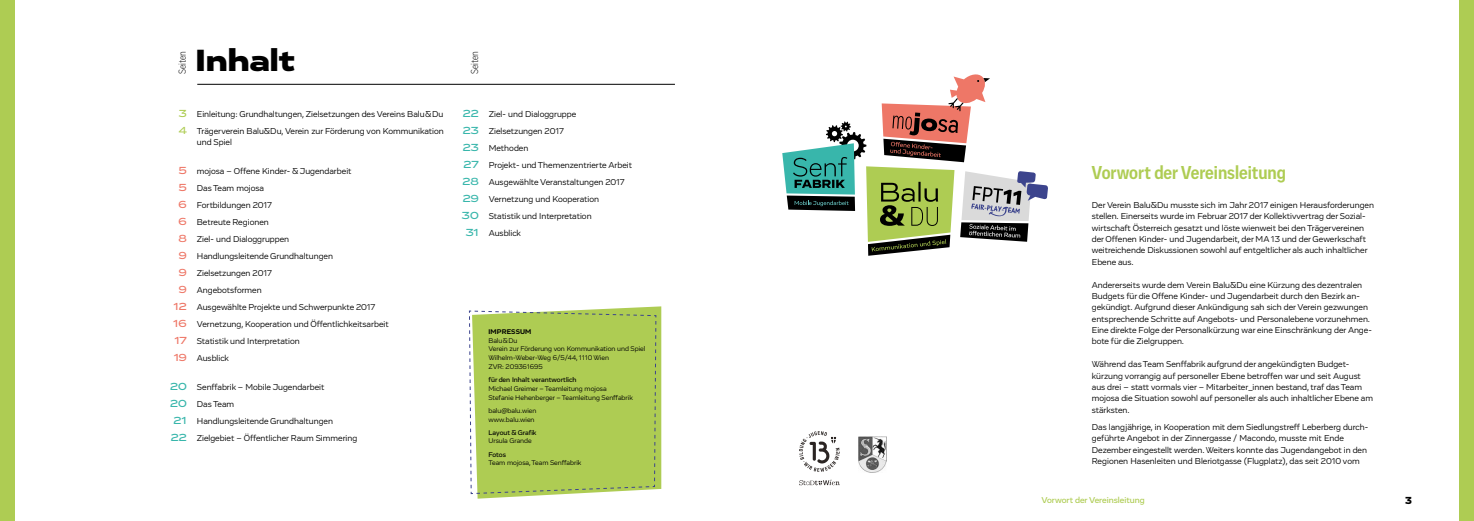
<style>
.page{position:relative;width:1474px;height:521px;background:#fff}
.page>*{position:absolute;margin:0;border:0;box-sizing:border-box;transform-origin:0 0}
.t1{font:900 31.5px "Vito Wide";color:#000}
.t2{font:700 19.25px "Vito Condensed";color:#aecc53}
.t3{font:300 10.5px "Vito Condensed";color:#000}
.t4{font:900 10.5px "Vito";color:#000}
.t5{font:8.75px/11.4px "Vito";color:#000}
.t6{font:500 8.75px "Vito";color:#aecc53}
.t7{font:7px/8.8px "Vito";color:#000}
.t8{font:500 7px "Vito";color:#000}
.t9{font:700 7px "Vito";letter-spacing:.015em;color:#000}
.s1{font-family:"Vito Wide";font-weight:500;font-size:10.5px;color:#aecc53}
.s2{font-family:"Vito Wide";font-weight:500;font-size:10.5px;color:#ee7767}
.s3{font-family:"Vito Wide";font-weight:500;font-size:10.5px;color:#38b6ab}
</style>
<div class="page">
<div style="left:1458px;top:0;width:15px;height:521px;background:#aecc53"></div>
<img style="left:859px;top:436px;width:27px;height:36px">
<svg style="left:799px;top:431px;width:40px;height:41px"></svg>
<svg style="left:799px;top:480px;width:40px;height:5px"></svg>
<svg style="left:477px;top:306px;width:184px;height:193px"></svg>
<svg style="left:468px;top:310px;width:188px;height:184px;background:#b1ce5d"></svg>
<hr style="left:197px;top:84px;width:478px;height:1px;background:#000">
<div style="left:0;top:0;width:15px;height:521px;background:#aecc53"></div>
<svg style="left:782px;top:74px;width:266px;height:182px"></svg>
<h1 class="t1" style="left:195px;top:40px;width:101px">Inhalt</h1>
<p class="t5" style="left:179px;top:105px;width:266px;line-height:17.1px"><span class="s1">3</span> Einleitung: Grundhaltungen, Zielsetzungen des Vereins Balu&amp;Du<br><span class="s1">4</span> Trägerverein Balu&amp;Du, Verein zur Förderung von Kommunikation</p>
<p class="t5" style="left:197px;top:137px;width:37px">und Spiel</p>
<p class="t5" style="left:179px;top:165px;width:174px"><span class="s2">5</span> mojosa – Offene Kinder- &amp; Jugendarbeit</p>
<p class="t5" style="left:179px;top:182px;width:87px"><span class="s2">5</span> Das Team mojosa</p>
<p class="t5" style="left:178px;top:199px;width:95px"><span class="s2">6</span> Fortbildungen 2017</p>
<p class="t5" style="left:178px;top:216px;width:92px"><span class="s2">6</span> Betreute Regionen</p>
<p class="t5" style="left:178px;top:233px;width:112px"><span class="s2">8</span> Ziel- und Dialoggruppen</p>
<p class="t5" style="left:179px;top:250px;width:156px"><span class="s2">9</span> Handlungsleitende Grundhaltungen</p>
<p class="t5" style="left:179px;top:267px;width:94px"><span class="s2">9</span> Zielsetzungen 2017</p>
<p class="t5" style="left:179px;top:285px;width:84px"><span class="s2">9</span> Angebotsformen</p>
<p class="t5" style="left:174px;top:302px;width:203px"><span class="s2">12</span> Ausgewählte Projekte und Schwerpunkte 2017</p>
<p class="t5" style="left:173px;top:319px;width:217px"><span class="s2">16</span> Vernetzung, Kooperation und Öffentlichkeitsarbeit</p>
<p class="t5" style="left:174px;top:336px;width:127px"><span class="s2">17</span> Statistik und Interpretation</p>
<p class="t5" style="left:174px;top:353px;width:57px"><span class="s2">19</span> Ausblick</p>
<p class="t5" style="left:170px;top:381px;width:156px"><span class="s3">20</span> Senffabrik – Mobile Jugendarbeit</p>
<p class="t5" style="left:170px;top:398px;width:66px"><span class="s3">20</span> Das Team</p>
<p class="t5" style="left:174px;top:415px;width:161px"><span class="s3">21</span> Handlungsleitende Grundhaltungen</p>
<p class="t5" style="left:171px;top:432px;width:188px"><span class="s3">22</span> Zielgebiet – Öffentlicher Raum Simmering</p>
<p class="t3" style="left:176px;top:74px;width:25px;rotate:-90deg">Seiten</p>
<p class="t3" style="left:469px;top:74px;width:25px;rotate:-90deg">Seiten</p>
<p class="t5" style="left:463px;top:108px;width:115px"><span class="s3">22</span> Ziel- und Dialoggruppe</p>
<p class="t5" style="left:463px;top:125px;width:102px"><span class="s3">23</span> Zielsetzungen 2017</p>
<p class="t5" style="left:463px;top:142px;width:67px"><span class="s3">23</span> Methoden</p>
<p class="t5" style="left:463px;top:159px;width:170px"><span class="s3">27</span> Projekt- und Themenzentrierte Arbeit</p>
<p class="t5" style="left:462px;top:176px;width:164px"><span class="s3">28</span> Ausgewählte Veranstaltungen 2017</p>
<p class="t5" style="left:463px;top:194px;width:138px"><span class="s3">29</span> Vernetzung und Kooperation</p>
<p class="t5" style="left:462px;top:211px;width:131px"><span class="s3">30</span> Statistik und Interpretation</p>
<p class="t5" style="left:465px;top:228px;width:57px"><span class="s3">31</span> Ausblick</p>
<p class="t9" style="left:488px;top:327px;width:44px">IMPRESSUM</p>
<p class="t7" style="left:488px;top:336px;width:158px">Balu&amp;Du<br>Verein zur Förderung von Kommunikation und Spiel<br>Wilhelm-Weber-Weg 6/5/44, 1110 Wien<br>ZVR: 209361695</p>
<p class="t8" style="left:488px;top:375px;width:90px">für den Inhalt verantwortlich</p>
<p class="t7" style="left:488px;top:384px;width:146px">Michael Greimer – Teamleitung mojosa<br>Stefanie Hehenberger – Teamleitung Senffabrik</p>
<p class="t7" style="left:488px;top:406px;width:49px">balu@balu.wien www.balu.wien</p>
<p class="t8" style="left:488px;top:428px;width:50px">Layout &amp; Grafik</p>
<p class="t7" style="left:488px;top:437px;width:45px">Ursula Grande</p>
<p class="t8" style="left:488px;top:450px;width:19px">Fotos</p>
<p class="t7" style="left:488px;top:458px;width:95px">Team mojosa, Team Senffabrik</p>
<h2 class="t2" style="left:1091px;top:162px;width:196px">Vorwort der Vereinsleitung</h2>
<p class="t5" style="left:1091px;top:199px;width:284px">Der Verein Balu&amp;Du musste sich im Jahr 2017 einigen Herausforderungen stellen. Einerseits wurde im Februar 2017 der Kollektivvertrag der Sozial&shy;wirtschaft Österreich gesatzt und löste wienweit bei den Trägervereinen der Offenen Kinder- und Jugendarbeit, der MA 13 und der Gewerkschaft weitreichende Diskussionen sowohl auf entgeltlicher als auch inhaltlicher Ebene aus.</p>
<p class="t5" style="left:1091px;top:279px;width:281px">Andererseits wurde dem Verein Balu&amp;Du eine Kürzung des dezentralen Budgets für die Offene Kinder- und Jugendarbeit durch den Bezirk an&shy;gekündigt. Aufgrund dieser Ankündigung sah sich der Verein gezwungen entsprechende Schritte auf Angebots- und Personalebene vorzunehmen.<br>Eine direkte Folge der Personalkürzung war eine Einschränkung der Ange&shy;bote für die Zielgruppen.</p>
<p class="t5" style="left:1091px;top:358px;width:283px">Während das Team Senffabrik aufgrund der angekündigten Budget&shy;kürzung vorrangig auf personeller Ebene betroffen war und seit August aus drei – statt vormals vier – Mitarbeiter_innen bestand, traf das Team mojosa die Situation sowohl auf personeller als auch inhaltlicher Ebene am stärksten.</p>
<p class="t5" style="left:1091px;top:421px;width:278px">Das langjährige, in Kooperation mit dem Siedlungstreff Leberberg durch&shy;geführte Angebot in der Zinnergasse / Macondo, musste mit Ende Dezember eingestellt werden. Weiters konnte das Jugendangebot in den Regionen Hasenleiten und Bleriotgasse (Flugplatz), das seit 2010 vom</p>
<p class="t6" style="left:1041px;top:494px;width:105px">Vorwort der Vereinsleitung</p>
<p class="t4" style="left:1405px;top:494px;width:8px">3</p>
</div>
